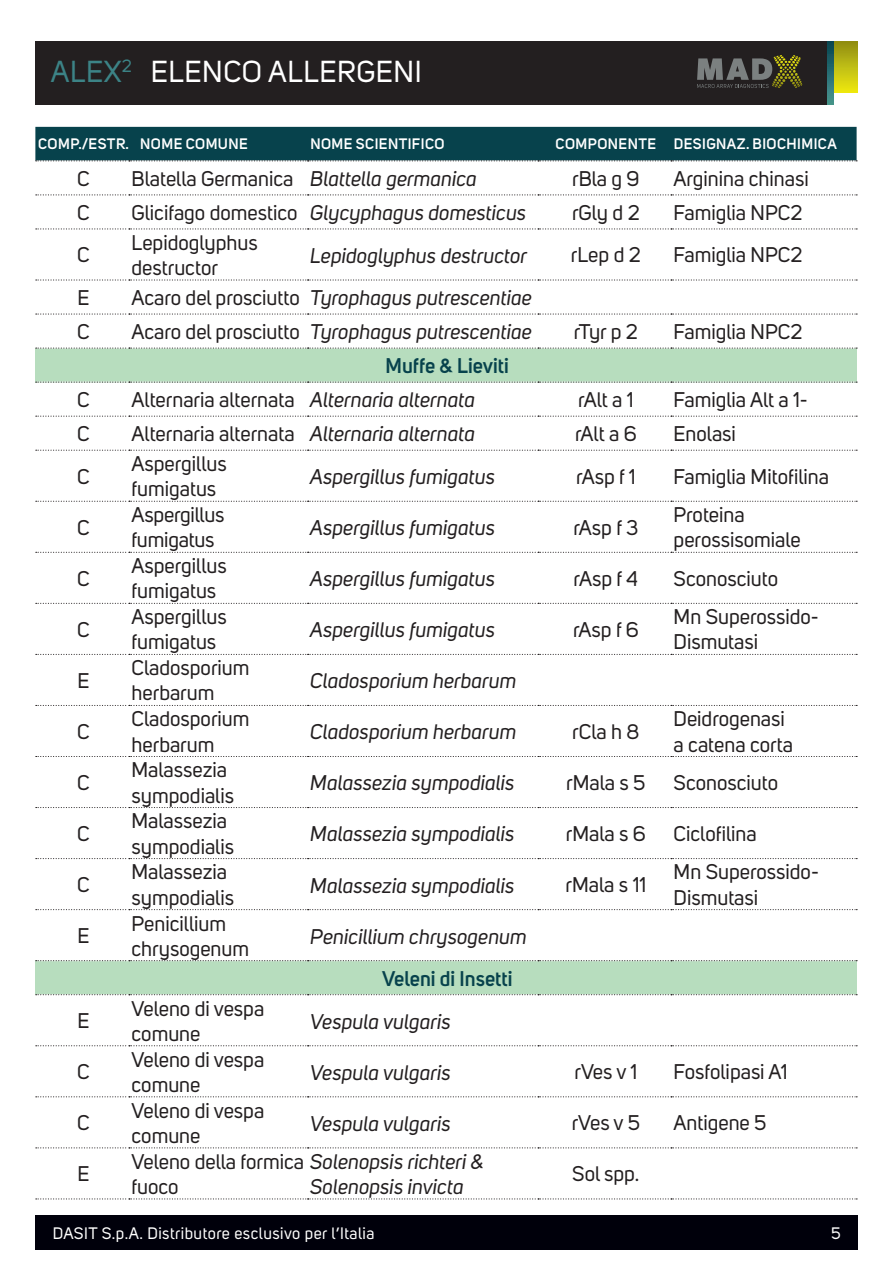
<style>
.page{position:relative;width:892px;height:1262px;background:#fff}
.page>*{position:absolute;margin:0;border:0;box-sizing:border-box;transform-origin:0 0}
.t1{font:30px "Uni Sans";letter-spacing:.02em;color:#fff}
.t2{font:21px/25.2px "Uni Sans";color:#231f20}
.t3{font:italic 21px "Uni Sans";color:#231f20}
.t4{font:600 21px "Uni Sans";color:#07424c}
.t5{font:16.5px "Uni Sans";letter-spacing:.03em;color:#fff}
.t6{font:600 15px "Uni Sans";letter-spacing:.03em;color:#fff}
.s1{color:#3c8386}
.s2{font-style:normal}
.s3{font-style:italic}
</style>
<div class="page">
<div style="left:35px;top:41px;width:798px;height:64px;background:#231f20"></div>
<div style="left:833px;top:41px;width:24px;height:52px;background:linear-gradient(to bottom,#8f8d14,#eee911)"></div>
<svg style="left:827px;top:41px;width:6px;height:64px"></svg>
<svg style="left:697px;top:55px;width:103px;height:33px"></svg>
<div style="left:35px;top:1215px;width:822px;height:34px;background:#00000b"></div>
<div style="left:35px;top:348px;width:821px;height:34px;background:#b7ddbe"></div>
<div style="left:35px;top:960px;width:821px;height:34px;background:#b7ddbe"></div>
<svg style="left:36px;top:194px;width:821px;height:1px"></svg>
<svg style="left:36px;top:228px;width:821px;height:1px"></svg>
<svg style="left:36px;top:279px;width:821px;height:1px"></svg>
<svg style="left:36px;top:313px;width:821px;height:1px"></svg>
<svg style="left:36px;top:347px;width:821px;height:1px"></svg>
<svg style="left:36px;top:381px;width:821px;height:1px"></svg>
<svg style="left:36px;top:415px;width:821px;height:1px"></svg>
<svg style="left:36px;top:449px;width:821px;height:1px"></svg>
<svg style="left:36px;top:500px;width:821px;height:1px"></svg>
<svg style="left:36px;top:551px;width:821px;height:1px"></svg>
<svg style="left:36px;top:602px;width:821px;height:2px"></svg>
<svg style="left:36px;top:654px;width:821px;height:1px"></svg>
<svg style="left:36px;top:705px;width:821px;height:1px"></svg>
<svg style="left:36px;top:756px;width:821px;height:1px"></svg>
<svg style="left:36px;top:807px;width:821px;height:1px"></svg>
<svg style="left:36px;top:858px;width:821px;height:1px"></svg>
<svg style="left:36px;top:909px;width:821px;height:1px"></svg>
<svg style="left:36px;top:960px;width:821px;height:1px"></svg>
<svg style="left:36px;top:994px;width:821px;height:1px"></svg>
<svg style="left:36px;top:1045px;width:821px;height:1px"></svg>
<svg style="left:36px;top:1096px;width:821px;height:1px"></svg>
<svg style="left:36px;top:1147px;width:821px;height:1px"></svg>
<svg style="left:36px;top:1198px;width:821px;height:1px"></svg>
<div style="left:35px;top:127px;width:822px;height:34px;background:#07424c"></div>
<h1 class="t1" style="left:51px;top:54px;width:372px"><span class="s1">ALEX</span><sup>2</sup> ELENCO ALLERGENI</h1>
<p class="t6" style="left:38px;top:135px;width:211px">COMP./ESTR. NOME COMUNE</p>
<p class="t6" style="left:310px;top:135px;width:135px">NOME SCIENTIFICO</p>
<p class="t6" style="left:555px;top:135px;width:283px">COMPONENTE DESIGNAZ. BIOCHIMICA</p>
<p class="t2" style="left:77px;top:166px;width:14px">C</p>
<p class="t3" style="left:131px;top:166px;width:347px"><span class="s2">Blatella Germanica</span> Blattella germanica</p>
<p class="t2" style="left:572px;top:166px;width:69px">rBla g 9</p>
<p class="t2" style="left:673px;top:166px;width:137px">Arginina chinasi</p>
<p class="t2" style="left:77px;top:200px;width:14px">C</p>
<p class="t3" style="left:131px;top:200px;width:396px"><span class="s2">Glicifago domestico</span> Glycyphagus domesticus</p>
<p class="t2" style="left:572px;top:200px;width:69px">rGly d 2</p>
<p class="t2" style="left:673px;top:200px;width:130px">Famiglia NPC2</p>
<p class="t2" style="left:77px;top:243px;width:14px">C</p>
<p class="t2" style="left:131px;top:230px;width:128px">Lepidoglyphus destructor</p>
<p class="t3" style="left:310px;top:242px;width:218px">Lepidoglyphus destructor</p>
<p class="t2" style="left:571px;top:243px;width:71px">rLep d 2</p>
<p class="t2" style="left:673px;top:243px;width:130px">Famiglia NPC2</p>
<p class="t2" style="left:77px;top:285px;width:13px">E</p>
<p class="t3" style="left:131px;top:285px;width:402px"><span class="s2">Acaro del prosciutto</span> Tyrophagus putrescentiae</p>
<p class="t2" style="left:77px;top:319px;width:14px">C</p>
<p class="t3" style="left:131px;top:319px;width:402px"><span class="s2">Acaro del prosciutto</span> Tyrophagus putrescentiae</p>
<p class="t2" style="left:573px;top:319px;width:66px">rTyr p 2</p>
<p class="t2" style="left:673px;top:319px;width:130px">Famiglia NPC2</p>
<p class="t4" style="left:385px;top:353px;width:125px">Muffe &amp; Lieviti</p>
<p class="t2" style="left:77px;top:387px;width:14px">C</p>
<p class="t2" style="left:131px;top:387px;width:345px">Alternaria alternata <span class="s3">Alternaria alternata</span></p>
<p class="t2" style="left:578px;top:387px;width:57px">rAlt a 1</p>
<p class="t2" style="left:673px;top:387px;width:136px">Famiglia Alt a 1-</p>
<p class="t2" style="left:77px;top:421px;width:14px">C</p>
<p class="t2" style="left:131px;top:421px;width:345px">Alternaria alternata <span class="s3">Alternaria alternata</span></p>
<p class="t2" style="left:575px;top:421px;width:63px">rAlt a 6</p>
<p class="t2" style="left:673px;top:421px;width:64px">Enolasi</p>
<p class="t2" style="left:77px;top:464px;width:14px">C</p>
<p class="t2" style="left:131px;top:451px;width:97px">Aspergillus fumigatus</p>
<p class="t3" style="left:310px;top:464px;width:186px">Aspergillus fumigatus</p>
<p class="t2" style="left:576px;top:464px;width:61px">rAsp f 1</p>
<p class="t2" style="left:673px;top:464px;width:157px">Famiglia Mitofilina</p>
<p class="t2" style="left:77px;top:515px;width:14px">C</p>
<p class="t2" style="left:131px;top:502px;width:94px">Aspergillus fumigatus</p>
<p class="t3" style="left:310px;top:515px;width:186px">Aspergillus fumigatus</p>
<p class="t2" style="left:573px;top:515px;width:66px">rAsp f 3</p>
<p class="t2" style="left:673px;top:502px;width:129px">Proteina perossisomiale</p>
<p class="t2" style="left:77px;top:566px;width:14px">C</p>
<p class="t2" style="left:131px;top:553px;width:97px">Aspergillus fumigatus</p>
<p class="t3" style="left:310px;top:566px;width:186px">Aspergillus fumigatus</p>
<p class="t2" style="left:573px;top:566px;width:66px">rAsp f 4</p>
<p class="t2" style="left:673px;top:566px;width:106px">Sconosciuto</p>
<p class="t2" style="left:77px;top:617px;width:14px">C</p>
<p class="t2" style="left:131px;top:604px;width:97px">Aspergillus fumigatus</p>
<p class="t3" style="left:310px;top:617px;width:186px">Aspergillus fumigatus</p>
<p class="t2" style="left:573px;top:617px;width:67px">rAsp f 6</p>
<p class="t2" style="left:673px;top:604px;width:147px">Mn Superossido-<br>Dismutasi</p>
<p class="t2" style="left:77px;top:668px;width:13px">E</p>
<p class="t2" style="left:131px;top:655px;width:119px">Cladosporium herbarum</p>
<p class="t3" style="left:310px;top:668px;width:208px">Cladosporium herbarum</p>
<p class="t2" style="left:77px;top:719px;width:14px">C</p>
<p class="t2" style="left:131px;top:706px;width:119px">Cladosporium herbarum</p>
<p class="t3" style="left:310px;top:719px;width:208px">Cladosporium herbarum</p>
<p class="t2" style="left:572px;top:719px;width:69px">rCla h 8</p>
<p class="t2" style="left:673px;top:706px;width:121px">Deidrogenasi a catena corta</p>
<p class="t2" style="left:77px;top:770px;width:14px">C</p>
<p class="t2" style="left:131px;top:757px;width:104px">Malassezia sympodialis</p>
<p class="t3" style="left:310px;top:770px;width:206px">Malassezia sympodialis</p>
<p class="t2" style="left:566px;top:770px;width:81px">rMala s 5</p>
<p class="t2" style="left:673px;top:770px;width:106px">Sconosciuto</p>
<p class="t2" style="left:77px;top:821px;width:14px">C</p>
<p class="t2" style="left:131px;top:808px;width:104px">Malassezia sympodialis</p>
<p class="t3" style="left:310px;top:821px;width:206px">Malassezia sympodialis</p>
<p class="t2" style="left:565px;top:821px;width:81px">rMala s 6</p>
<p class="t2" style="left:673px;top:821px;width:85px">Ciclofilina</p>
<p class="t2" style="left:77px;top:872px;width:14px">C</p>
<p class="t2" style="left:131px;top:859px;width:104px">Malassezia sympodialis</p>
<p class="t3" style="left:310px;top:872px;width:206px">Malassezia sympodialis</p>
<p class="t2" style="left:565px;top:872px;width:82px">rMala s 11</p>
<p class="t2" style="left:673px;top:859px;width:147px">Mn Superossido-<br>Dismutasi</p>
<p class="t2" style="left:77px;top:923px;width:13px">E</p>
<p class="t2" style="left:131px;top:910px;width:119px">Penicillium chrysogenum</p>
<p class="t3" style="left:310px;top:923px;width:218px">Penicillium chrysogenum</p>
<p class="t4" style="left:382px;top:965px;width:132px">Veleni di Insetti</p>
<p class="t2" style="left:77px;top:1008px;width:13px">E</p>
<p class="t2" style="left:131px;top:995px;width:134px">Veleno di vespa comune</p>
<p class="t3" style="left:310px;top:1008px;width:142px">Vespula vulgaris</p>
<p class="t2" style="left:77px;top:1059px;width:14px">C</p>
<p class="t2" style="left:131px;top:1046px;width:134px">Veleno di vespa comune</p>
<p class="t3" style="left:310px;top:1059px;width:142px">Vespula vulgaris</p>
<p class="t2" style="left:574px;top:1059px;width:64px">rVes v 1</p>
<p class="t2" style="left:673px;top:1059px;width:115px">Fosfolipasi A1</p>
<p class="t2" style="left:77px;top:1110px;width:14px">C</p>
<p class="t2" style="left:131px;top:1097px;width:134px">Veleno di vespa comune</p>
<p class="t3" style="left:310px;top:1110px;width:142px">Vespula vulgaris</p>
<p class="t2" style="left:571px;top:1110px;width:70px">rVes v 5</p>
<p class="t2" style="left:673px;top:1110px;width:94px">Antigene 5</p>
<p class="t2" style="left:77px;top:1161px;width:13px">E</p>
<p class="t2" style="left:131px;top:1149px;width:354px">Veleno della formica <span class="s3">Solenopsis richteri &amp; </span>fuoco</p>
<p class="t3" style="left:310px;top:1174px;width:155px">Solenopsis invicta</p>
<p class="t2" style="left:572px;top:1161px;width:69px">Sol spp.</p>
<p class="t5" style="left:53px;top:1223px;width:323px">DASIT S.p.A. Distributore esclusivo per l’Italia</p>
<p class="t5" style="left:830px;top:1223px;width:11px">5</p>
</div>
